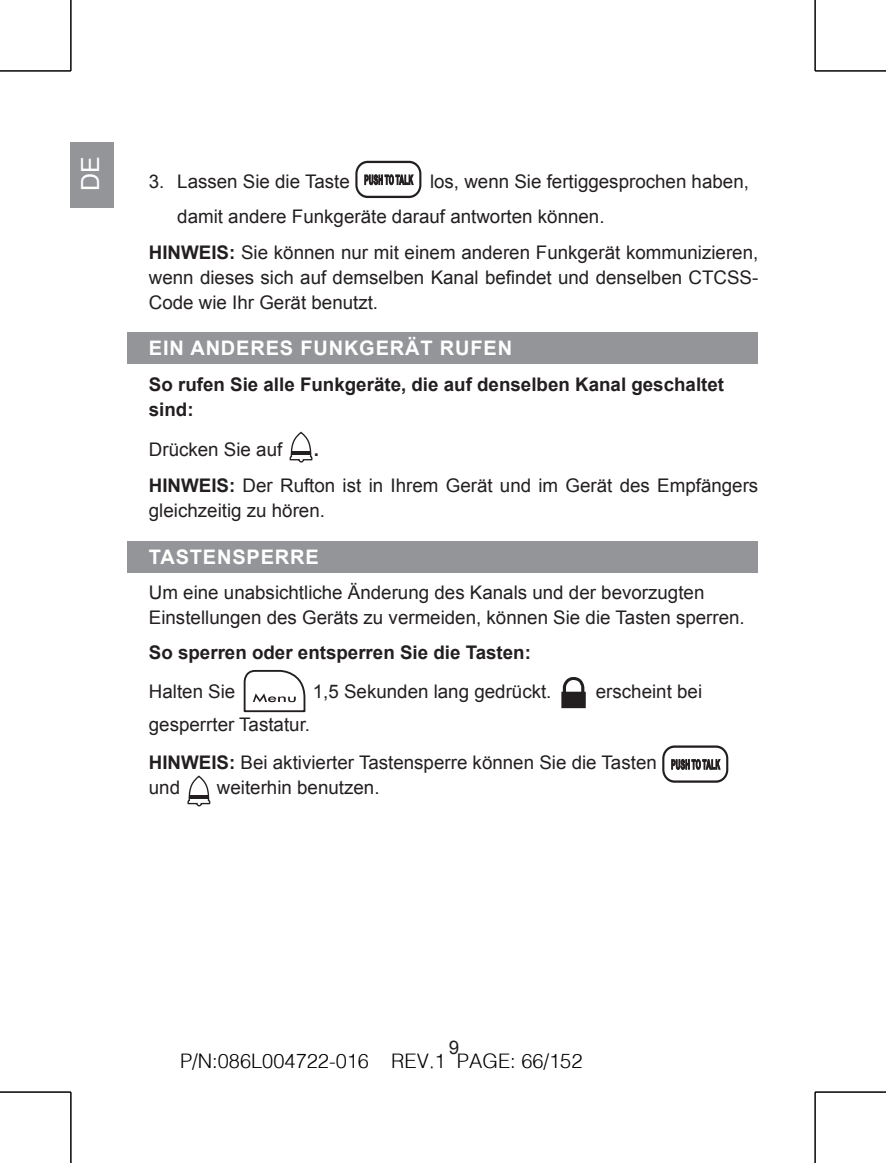
<style>
.page{position:relative;width:886px;height:1163px;background:#fff}
.page>*{position:absolute;margin:0;border:0;box-sizing:border-box;transform-origin:0 0}
.t1{font:25px "Arial";color:#fff}
.t2{font:700 20px "Arial";letter-spacing:.04em;color:#fff}
.t3{font:20px "CT Xi Yuan SJ";color:#000}
.t4{font:18.75px/25px "Arial";color:#231f20}
.t5{font:700 18.75px/25px "Arial";color:#231f20}
.s1{font-weight:700}
</style>
<div class="page">
<div style="left:71px;top:142px;width:42px;height:65px;background:#939598"></div>
<div style="left:128px;top:541px;width:630px;height:31px;background:#939598"></div>
<div style="left:128px;top:332px;width:630px;height:31px;background:#939598"></div>
<div style="left:355px;top:161px;width:66px;height:37px;border:2px solid #231f20;border-radius:12px"></div>
<svg style="left:364px;top:174px;width:50px;height:11px"></svg>
<svg style="left:289px;top:431px;width:24px;height:32px"></svg>
<hr style="left:291px;top:451px;width:20px;height:3px;background:#231f20">
<svg style="left:244px;top:670px;width:61px;height:42px"></svg>
<svg style="left:561px;top:677px;width:25px;height:32px"></svg>
<div style="left:662px;top:745px;width:66px;height:37px;border:2px solid #231f20;border-radius:12px"></div>
<svg style="left:671px;top:759px;width:50px;height:10px"></svg>
<svg style="left:187px;top:775px;width:24px;height:32px"></svg>
<hr style="left:189px;top:795px;width:20px;height:3px;background:#231f20">
<svg style="left:0;top:71px;width:71px;height:1px"></svg>
<svg style="left:815px;top:71px;width:71px;height:1px"></svg>
<svg style="left:71px;top:0;width:1px;height:71px"></svg>
<svg style="left:69px;top:1092px;width:3px;height:70px"></svg>
<svg style="left:814px;top:0;width:1px;height:71px"></svg>
<svg style="left:814px;top:1092px;width:3px;height:70px"></svg>
<hr style="left:0;top:70px;width:71px;height:1px;background:#000">
<hr style="left:815px;top:70px;width:71px;height:1px;background:#000">
<hr style="left:0;top:1091px;width:71px;height:1px;background:#000">
<hr style="left:815px;top:1091px;width:71px;height:1px;background:#000">
<hr style="left:70px;top:0;width:1px;height:71px;background:#000">
<hr style="left:70px;top:1091px;width:1px;height:71px;background:#000">
<hr style="left:815px;top:0;width:1px;height:71px;background:#000">
<hr style="left:815px;top:1091px;width:1px;height:71px;background:#000">
<h1 class="t1" style="left:74px;top:191px;width:36px;rotate:-90deg">DE</h1>
<p class="t4" style="left:149px;top:169px;width:203px">3. Lassen Sie die Taste</p>
<p class="t4" style="left:430px;top:169px;width:320px">los, wenn Sie fertiggesprochen haben,</p>
<p class="t4" style="left:177px;top:204px;width:429px">damit andere Funkgeräte darauf antworten können.</p>
<p class="t4" style="left:149px;top:240px;width:611px"><span class="s1">HINWEIS:</span> Sie können nur mit einem anderen Funkgerät kommunizieren,</p>
<p class="t4" style="left:149px;top:265px;width:611px">wenn dieses sich auf demselben Kanal befindet und denselben CTCSS-<br>Code wie Ihr Gerät benutzt.</p>
<p class="t2" style="left:149px;top:335px;width:365px">EIN ANDERES FUNKGERÄT RUFEN</p>
<p class="t5" style="left:149px;top:372px;width:577px">So rufen Sie alle Funkgeräte, die auf denselben Kanal geschaltet sind:</p>
<p class="t4" style="left:149px;top:437px;width:135px">Drücken Sie auf</p>
<p class="t4" style="left:149px;top:432px;width:611px;line-height:35.5px;text-indent:165px"><span class="s1">.<br>HINWEIS:</span> Der Rufton ist in Ihrem Gerät und im Gerät des Empfängers</p>
<p class="t4" style="left:149px;top:498px;width:178px">gleichzeitig zu hören.</p>
<p class="t2" style="left:149px;top:543px;width:171px">TASTENSPERRE</p>
<p class="t4" style="left:149px;top:579px;width:597px">Um eine unabsichtliche Änderung des Kanals und der bevorzugten<br>Einstellungen des Geräts zu vermeiden, können Sie die Tasten sperren.</p>
<p class="t5" style="left:149px;top:640px;width:384px">So sperren oder entsperren Sie die Tasten:</p>
<p class="t4" style="left:149px;top:679px;width:88px">Halten Sie</p>
<p class="t4" style="left:313px;top:679px;width:240px">1,5 Sekunden lang gedrückt.</p>
<p class="t4" style="left:596px;top:679px;width:108px">erscheint bei</p>
<p class="t4" style="left:149px;top:704px;width:509px;line-height:38.8px">gesperrter Tastatur.<br><span class="s1">HINWEIS:</span> Bei aktivierter Tastensperre können Sie die Tasten</p>
<p class="t4" style="left:149px;top:775px;width:33px">und</p>
<p class="t4" style="left:217px;top:775px;width:164px">weiterhin benutzen.</p>
<p class="t3" style="left:180px;top:1051px;width:404px">P/N:086L004722-016 REV.1 PAGE: 66/152</p>
</div>
